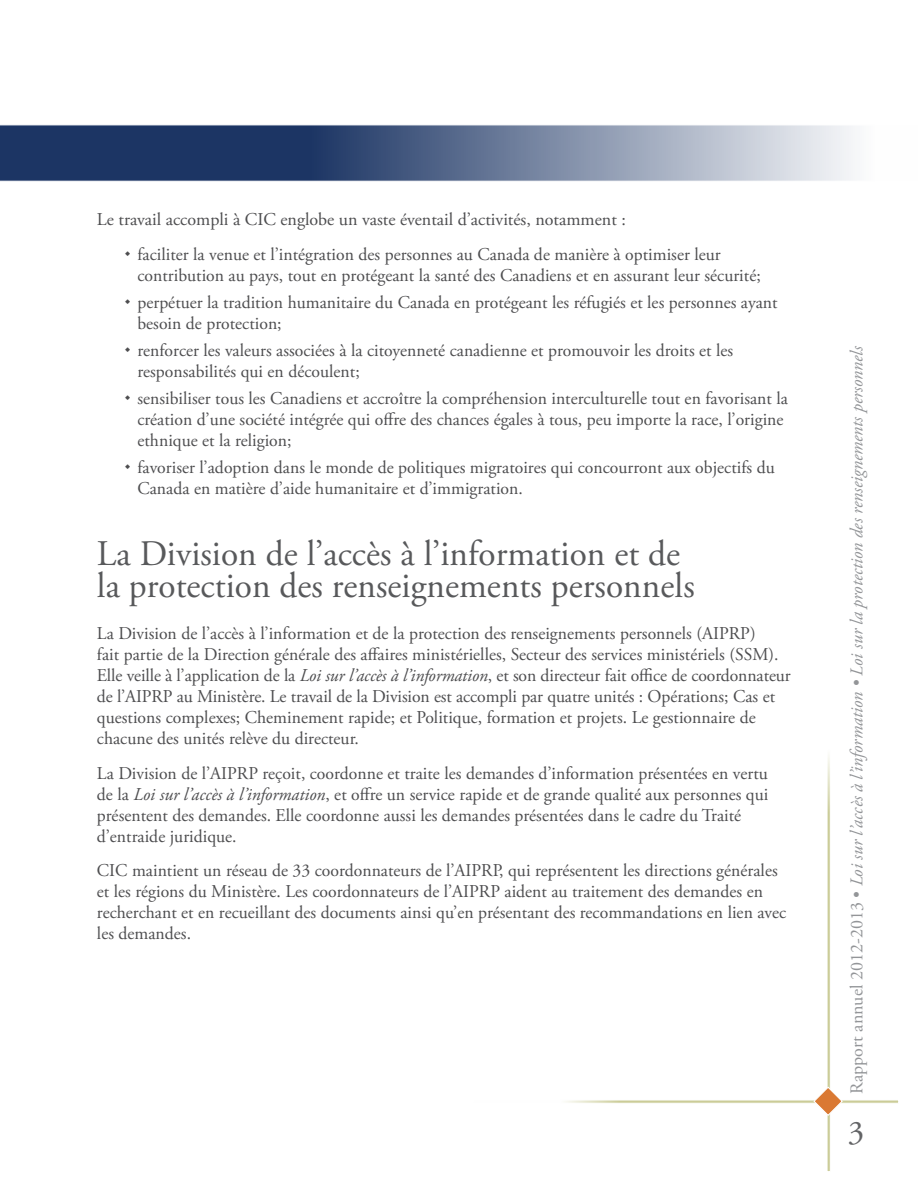
<style>
.page{position:relative;width:918px;height:1188px;background:#fff}
.page>*{position:absolute;margin:0;border:0;box-sizing:border-box;transform-origin:0 0}
.t1{font:36px/31.5px "Adobe Garamond Pro";color:#58595b}
.t2{font:33px "Adobe Garamond Pro";color:#636466}
.t3{font:18px/21px "Adobe Garamond Pro";color:#4d4d4f}
.t4{font:italic 18px "Adobe Garamond Pro";color:#939598}
.s1{font-style:italic}
.s2{font-style:normal}
</style>
<div class="page">
<svg style="left:0;top:125px;width:853px;height:57px;background:#657696"></svg>
<svg style="left:566px;top:1100px;width:333px;height:3px"></svg>
<svg style="left:827px;top:755px;width:3px;height:416px"></svg>
<svg style="left:813px;top:1086px;width:30px;height:31px"></svg>
<p class="t3" style="left:137px;top:203px;width:585px;line-height:34.5px;text-indent:-40px">Le travail accompli à CIC englobe un vaste éventail d’activités, notamment :<br>faciliter la venue et l’intégration des personnes au Canada de manière à optimiser leur</p>
<p class="t3" style="left:137px;top:262px;width:642px;line-height:27px">contribution au pays, tout en protégeant la santé des Canadiens et en assurant leur sécurité; perpétuer la tradition humanitaire du Canada en protégeant les réfugiés et les personnes ayant</p>
<p class="t3" style="left:137px;top:310px;width:597px;line-height:27px">besoin de protection;<br>renforcer les valeurs associées à la citoyenneté canadienne et promouvoir les droits et les</p>
<p class="t3" style="left:137px;top:358px;width:652px;line-height:27px">responsabilités qui en découlent;<br>sensibiliser tous les Canadiens et accroître la compréhension interculturelle tout en favorisant la</p>
<p class="t3" style="left:137px;top:409px;width:648px">création d’une société intégrée qui offre des chances égales à tous, peu importe la race, l’origine ethnique et la religion;</p>
<p class="t3" style="left:137px;top:457px;width:639px">favoriser l’adoption dans le monde de politiques migratoires qui concourront aux objectifs du<br>Canada en matière d’aide humanitaire et d’immigration.</p>
<h1 class="t1" style="left:97px;top:539px;width:599px">La Division de l’accès à l’information et de la protection des renseignements personnels</h1>
<p class="t3" style="left:97px;top:624px;width:695px">La Division de l’accès à l’information et de la protection des renseignements personnels (AIPRP)<br>fait partie de la Direction générale des affaires ministérielles, Secteur des services ministériels (SSM).<br>Elle veille à l’application de la <span class="s1">Loi sur l’accès à l’information</span>, et son directeur fait office de coordonnateur de l’AIPRP au Ministère. Le travail de la Division est accompli par quatre unités : Opérations; Cas et questions complexes; Cheminement rapide; et Politique, formation et projets. Le gestionnaire de chacune des unités relève du directeur.</p>
<p class="t3" style="left:97px;top:763px;width:673px">La Division de l’AIPRP reçoit, coordonne et traite les demandes d’information présentées en vertu de la <span class="s1">Loi sur l’accès à l’information</span>, et offre un service rapide et de grande qualité aux personnes qui présentent des demandes. Elle coordonne aussi les demandes présentées dans le cadre du Traité d’entraide juridique.</p>
<p class="t3" style="left:97px;top:861px;width:691px">CIC maintient un réseau de 33 coordonnateurs de l’AIPRP, qui représentent les directions générales et les régions du Ministère. Les coordonnateurs de l’AIPRP aident au traitement des demandes en recherchant et en recueillant des documents ainsi qu’en présentant des recommandations en lien avec les demandes.</p>
<p class="t4" style="left:846px;top:1094px;width:749px;rotate:-90deg"><span class="s2">Rapport annuel 2012-2013 •</span> Loi sur l’accès à l’information • Loi sur la protection des renseignements personnels</p>
<h2 class="t2" style="left:848px;top:1113px;width:18px">3</h2>
</div>
